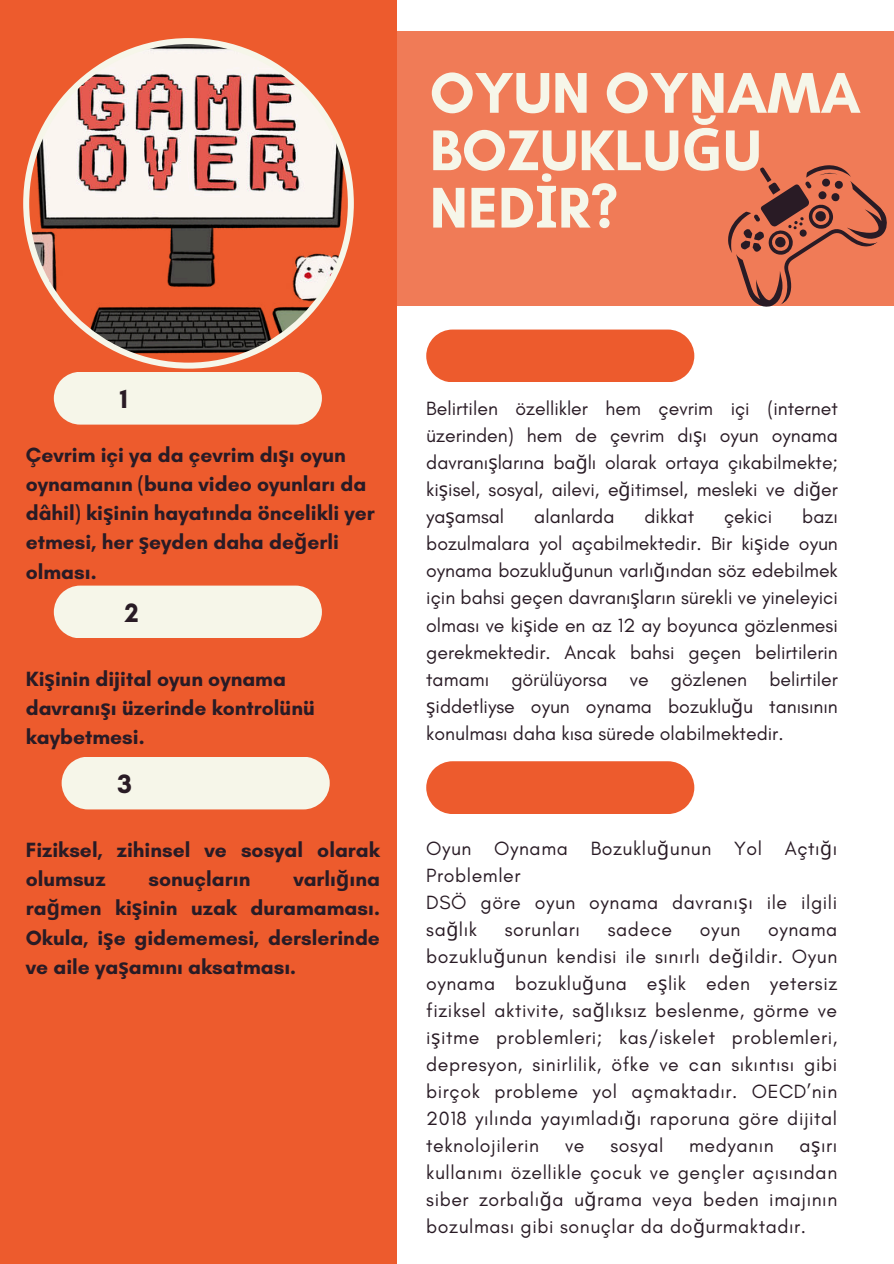
<style>
.page{position:relative;width:894px;height:1264px;background:#fff}
.page>*{position:absolute;margin:0;border:0;box-sizing:border-box;transform-origin:0 0}
.t1{font:700 58.35px/57.3px "Glacial Indifference";color:#f6f6e9}
.t2{font:700 27px "Glacial Indifference";color:#291b25}
.t3{font:700 21px/29.2px "Glacial Indifference";color:#291b25}
.t4{font:19.5px/27px "Glacial Indifference";letter-spacing:.03em;color:#291b25;text-align:justify}
.t5{font:19.5px "Glacial Indifference";color:#291b25}
.s1{font-family:"Noto Sans"}
</style>
<div class="page">
<div style="left:0;top:31px;width:893px;height:274px;background:#f07b57"></div>
<div style="left:0;top:0;width:397px;height:1263px;background:#ed5b2d"></div>
<div style="left:54px;top:372px;width:268px;height:52px;background:#f6f6e9"></div>
<div style="left:426px;top:329px;width:268px;height:53px;background:#ed5b2d"></div>
<div style="left:426px;top:761px;width:268px;height:53px;background:#ed5b2d"></div>
<div style="left:54px;top:585px;width:268px;height:53px;background:#f6f6e9"></div>
<div style="left:62px;top:757px;width:267px;height:52px;background:#f6f6e9"></div>
<svg style="left:23px;top:38px;width:331px;height:330px"></svg>
<svg style="left:727px;top:165px;width:160px;height:142px"></svg>
<h1 class="t1" style="left:429px;top:64px;width:432px">OYUN OYNAMA<br>BOZUKLU<span class="s1">Ğ</span>U<br>NED<span class="s1">İ</span>R?</h1>
<h2 class="t2" style="left:120px;top:382px;width:10px">1</h2>
<p class="t3" style="left:26px;top:439px;width:350px">Çevrim içi ya da çevrim dı<span class="s1">ş</span>ı oyun oynamanın (buna video oyunları da dâhil) ki<span class="s1">ş</span>inin hayatında öncelikli yer etmesi, her <span class="s1">ş</span>eyden daha de<span class="s1">ğ</span>erli olması.</p>
<h2 class="t2" style="left:125px;top:596px;width:15px">2</h2>
<p class="t3" style="left:26px;top:664px;width:290px">Ki<span class="s1">ş</span>inin dijital oyun oynama davranı<span class="s1">ş</span>ı üzerinde kontrolünü kaybetmesi.</p>
<h2 class="t2" style="left:117px;top:766px;width:16px">3</h2>
<p class="t3" style="left:26px;top:835px;width:355px">Fiziksel, zihinsel ve sosyal olarak olumsuz</p>
<p class="t3" style="left:26px;top:864px;width:355px;text-align:justify;text-indent:267px">varlı<span class="s1">ğ</span>ına ra<span class="s1">ğ</span>men ki<span class="s1">ş</span>inin uzak duramaması.<br>Okula, i<span class="s1">ş</span>e gidememesi, derslerinde ve aile ya<span class="s1">ş</span>amını aksatması.</p>
<p class="t3" style="left:148px;top:864px;width:103px">sonuçların</p>
<p class="t4" style="left:426px;top:396px;width:413px">Belirtilen özellikler hem çevrim içi (internet üzerinden) hem de çevrim dı<span class="s1">ş</span>ı oyun oynama davranı<span class="s1">ş</span>larına ba<span class="s1">ğ</span>lı olarak ortaya çıkabilmekte; ki<span class="s1">ş</span>isel, sosyal, ailevi, e<span class="s1">ğ</span>itimsel, mesleki ve di<span class="s1">ğ</span>er ya<span class="s1">ş</span>amsal</p>
<p class="t4" style="left:426px;top:504px;width:413px;text-indent:376px">bazı bozulmalara yol açabilmektedir. Bir ki<span class="s1">ş</span>ide oyun oynama bozuklu<span class="s1">ğ</span>unun varlı<span class="s1">ğ</span>ından söz edebilmek için bahsi geçen davranı<span class="s1">ş</span>ların sürekli ve yineleyici olması ve ki<span class="s1">ş</span>ide en az 12 ay boyunca gözlenmesi gerekmektedir. Ancak bahsi geçen belirtilerin tamamı görülüyorsa ve gözlenen belirtiler <span class="s1">ş</span>iddetliyse oyun oynama bozuklu<span class="s1">ğ</span>u tanısının konulması daha kısa sürede olabilmektedir.</p>
<p class="t5" style="left:534px;top:506px;width:82px">alanlarda</p>
<p class="t4" style="left:644px;top:504px;width:51px">dikkat</p>
<p class="t4" style="left:724px;top:504px;width:50px">çekici</p>
<p class="t4" style="left:426px;top:835px;width:412px;text-align:left">Oyun Oynama Bozuklu<span class="s1">ğ</span>unun Yol Açtı<span class="s1">ğ</span>ı<br>Problemler<br>DSÖ göre oyun oynama davranı<span class="s1">ş</span>ı ile ilgili sa<span class="s1">ğ</span>lık</p>
<p class="t4" style="left:504px;top:916px;width:77px">sorunları</p>
<p class="t4" style="left:607px;top:916px;width:66px">sadece</p>
<p class="t4" style="left:699px;top:916px;width:42px">oyun</p>
<p class="t4" style="left:426px;top:916px;width:412px;text-indent:342px">oynama bozuklu<span class="s1">ğ</span>unun kendisi ile sınırlı de<span class="s1">ğ</span>ildir. Oyun oynama bozuklu<span class="s1">ğ</span>una e<span class="s1">ş</span>lik eden yetersiz fiziksel aktivite, sa<span class="s1">ğ</span>lıksız beslenme, görme ve i<span class="s1">ş</span>itme problemleri; kas/iskelet problemleri, depresyon, sinirlilik, öfke ve can sıkıntısı gibi birçok probleme yol açmaktadır. OECD’nin 2018 yılında yayımladı<span class="s1">ğ</span>ı raporuna göre dijital teknolojilerin</p>
<p class="t4" style="left:565px;top:1132px;width:21px">ve</p>
<p class="t4" style="left:610px;top:1132px;width:55px">sosyal</p>
<p class="t4" style="left:689px;top:1132px;width:86px">medyanın</p>
<p class="t4" style="left:426px;top:1132px;width:412px;text-indent:373px">a<span class="s1">ş</span>ırı kullanımı özellikle çocuk ve gençler açısından siber zorbalı<span class="s1">ğ</span>a u<span class="s1">ğ</span>rama veya beden imajının bozulması gibi sonuçlar da do<span class="s1">ğ</span>urmaktadır.</p>
</div>
